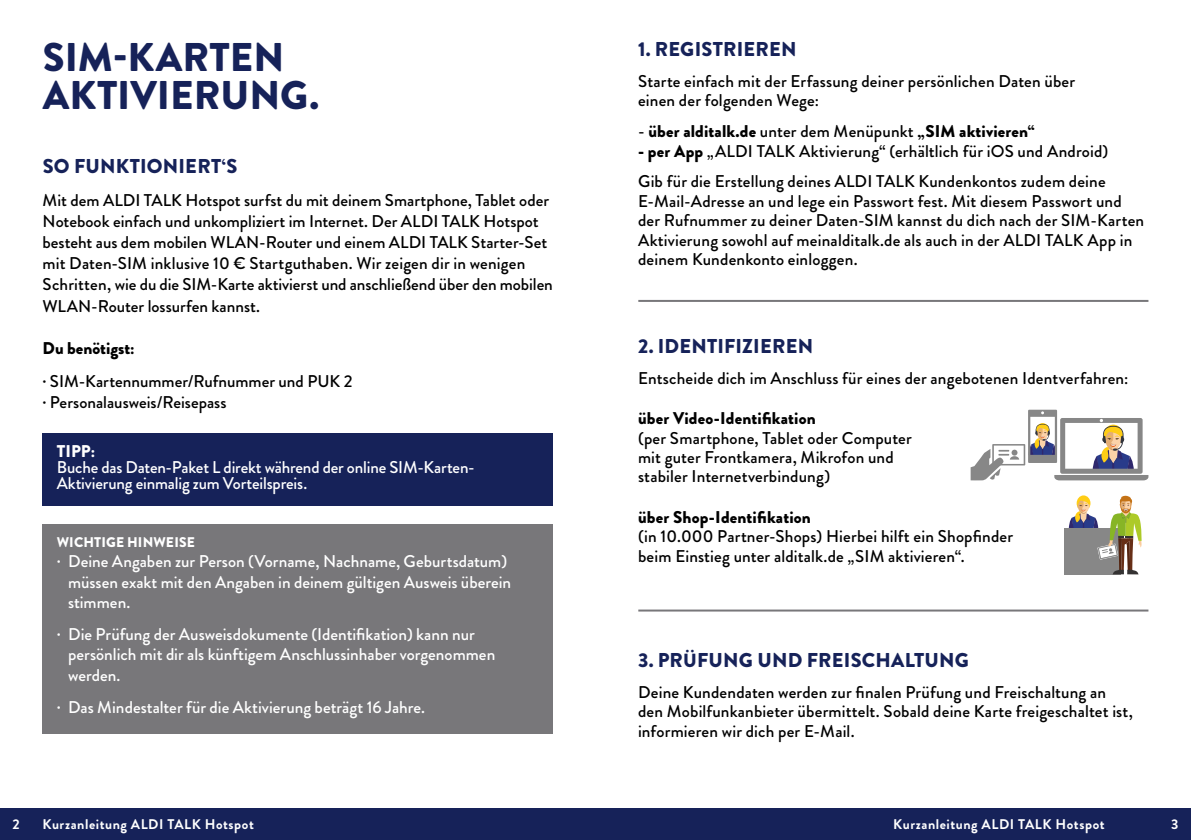
<style>
.page{position:relative;width:1191px;height:840px;background:#fff}
.page>*{position:absolute;margin:0;border:0;box-sizing:border-box;transform-origin:0 0}
.t1{font:900 40px/38px "Brandon Grotesque";color:#162259}
.t2{font:900 20px "Brandon Grotesque";letter-spacing:.01em;color:#162259}
.t3{font:500 17px/19.4px "Brandon Grotesque";letter-spacing:.01em;color:#000}
.t4{font:500 17px/20.4px "Brandon Grotesque";color:#fff}
.t5{font:900 17px "Brandon Grotesque";letter-spacing:.01em;color:#000}
.t6{font:900 17px "Brandon Grotesque";color:#fff}
.t7{font:700 14px "Brandon Grotesque";letter-spacing:.04em;color:#fff}
.t8{font:900 14px "Brandon Grotesque";letter-spacing:.01em;color:#fff}
.s1{font-weight:500}
.s2{font-weight:900}
.s3{font-size:19px}
</style>
<div class="page">
<div style="left:0;top:808px;width:1191px;height:31px;background:#162259"></div>
<div style="left:43px;top:433px;width:510px;height:72px;background:#162259"></div>
<div style="left:43px;top:523px;width:510px;height:210px;background:#78777a"></div>
<svg style="left:970px;top:409px;width:178px;height:71px"></svg>
<div style="left:1065px;top:528px;width:56px;height:46px;background:#878787"></div>
<svg style="left:1068px;top:495px;width:73px;height:79px"></svg>
<hr style="left:638px;top:300px;width:510px;height:2px;background:#78777a">
<hr style="left:638px;top:609px;width:510px;height:2px;background:#78777a">
<h1 class="t1" style="left:43px;top:38px;width:278px">SIM-KARTEN<br>AKTIVIERUNG.</h1>
<p class="t2" style="left:43px;top:152px;width:196px">SO FUNKTIONIERT‘S</p>
<p class="t3" style="left:43px;top:189px;width:512px;line-height:21.2px">Mit dem ALDI TALK Hotspot surfst du mit deinem Smartphone, Tablet oder Notebook einfach und unkompliziert im Internet. Der ALDI TALK Hotspot besteht aus dem mobilen WLAN-Router und einem ALDI TALK Starter-Set mit Daten-SIM inklusive 10 € Startguthaben. Wir zeigen dir in wenigen Schritten, wie du die SIM-Karte aktivierst und anschließend über den mobilen WLAN-Router lossurfen kannst.</p>
<p class="t5" style="left:43px;top:336px;width:94px">Du benötigst:</p>
<p class="t3" style="left:43px;top:370px;width:311px;line-height:21.2px">· SIM-Kartennummer/Rufnummer und PUK 2 · Personalausweis/Reisepass</p>
<p class="t6" style="left:57px;top:438px;width:40px">TIPP:</p>
<p class="t4" style="left:57px;top:459px;width:419px;line-height:16px">Buche das Daten-Paket L direkt während der online SIM-Karten-<br>Aktivierung einmalig zum Vorteilspreis.</p>
<p class="t8" style="left:57px;top:532px;width:140px">WICHTIGE HINWEISE</p>
<p class="t4" style="left:68px;top:551px;width:445px;text-indent:-11px">· Deine Angaben zur Person (Vorname, Nachname, Geburtsdatum) müssen exakt mit den Angaben in deinem gültigen Ausweis überein stimmen.</p>
<p class="t4" style="left:68px;top:624px;width:429px;text-indent:-11px">· Die Prüfung der Ausweisdokumente (Identifikation) kann nur persönlich mit dir als künftigem Anschlussinhaber vorgenommen werden.</p>
<p class="t4" style="left:57px;top:696px;width:370px">· Das Mindestalter für die Aktivierung beträgt 16 Jahre.</p>
<p class="t2" style="left:638px;top:35px;width:160px">1. REGISTRIEREN</p>
<p class="t3" style="left:638px;top:72px;width:439px">Starte einfach mit der Erfassung deiner persönlichen Daten über einen der folgenden Wege:</p>
<p class="t5" style="left:638px;top:119px;width:398px"><span class="s1">-</span> über alditalk.de <span class="s1">unter dem Menüpunkt</span> „SIM aktivieren“</p>
<p class="t3" style="left:638px;top:136px;width:472px;line-height:30.8px"><span class="s2">- per App</span> „ALDI TALK Aktivierung“ (erhältlich für iOS und Android)<br>Gib für die Erstellung deines ALDI TALK Kundenkontos zudem deine</p>
<p class="t3" style="left:638px;top:191px;width:508px">E-Mail-Adresse an und lege ein Passwort fest. Mit diesem Passwort und der Rufnummer zu deiner Daten-SIM kannst du dich nach der SIM-Karten Aktivierung sowohl auf meinalditalk.de als auch in der ALDI TALK App in deinem Kundenkonto einloggen.</p>
<p class="t2" style="left:638px;top:332px;width:177px">2. IDENTIFIZIEREN</p>
<p class="t3" style="left:638px;top:368px;width:492px">Entscheide dich im Anschluss für eines der angebotenen Identverfahren:</p>
<p class="t5" style="left:638px;top:406px;width:179px">über Video-Identifikation</p>
<p class="t3" style="left:638px;top:428px;width:275px">(per Smartphone, Tablet oder Computer mit guter Frontkamera, Mikrofon und stabiler Internetverbindung)</p>
<p class="t5" style="left:638px;top:505px;width:174px">über Shop-Identifikation</p>
<p class="t3" style="left:638px;top:527px;width:377px">(in 10.000 Partner-Shops) Hierbei hilft ein Shopfinder beim Einstieg unter alditalk.de „SIM aktivieren“.</p>
<p class="t2" style="left:638px;top:645px;width:332px">3. PR<span class="s3">Ü</span>FUNG UND FREISCHALTUNG</p>
<p class="t3" style="left:638px;top:682px;width:496px">Deine Kundendaten werden zur finalen Prüfung und Freischaltung an den Mobilfunkanbieter übermittelt. Sobald deine Karte freigeschaltet ist, informieren wir dich per E-Mail.</p>
<p class="t7" style="left:12px;top:814px;width:9px">2</p>
<p class="t7" style="left:43px;top:814px;width:213px">Kurzanleitung ALDI TALK Hotspot</p>
<p class="t7" style="left:893px;top:814px;width:213px">Kurzanleitung ALDI TALK Hotspot</p>
<p class="t7" style="left:1171px;top:814px;width:9px">3</p>
</div>
